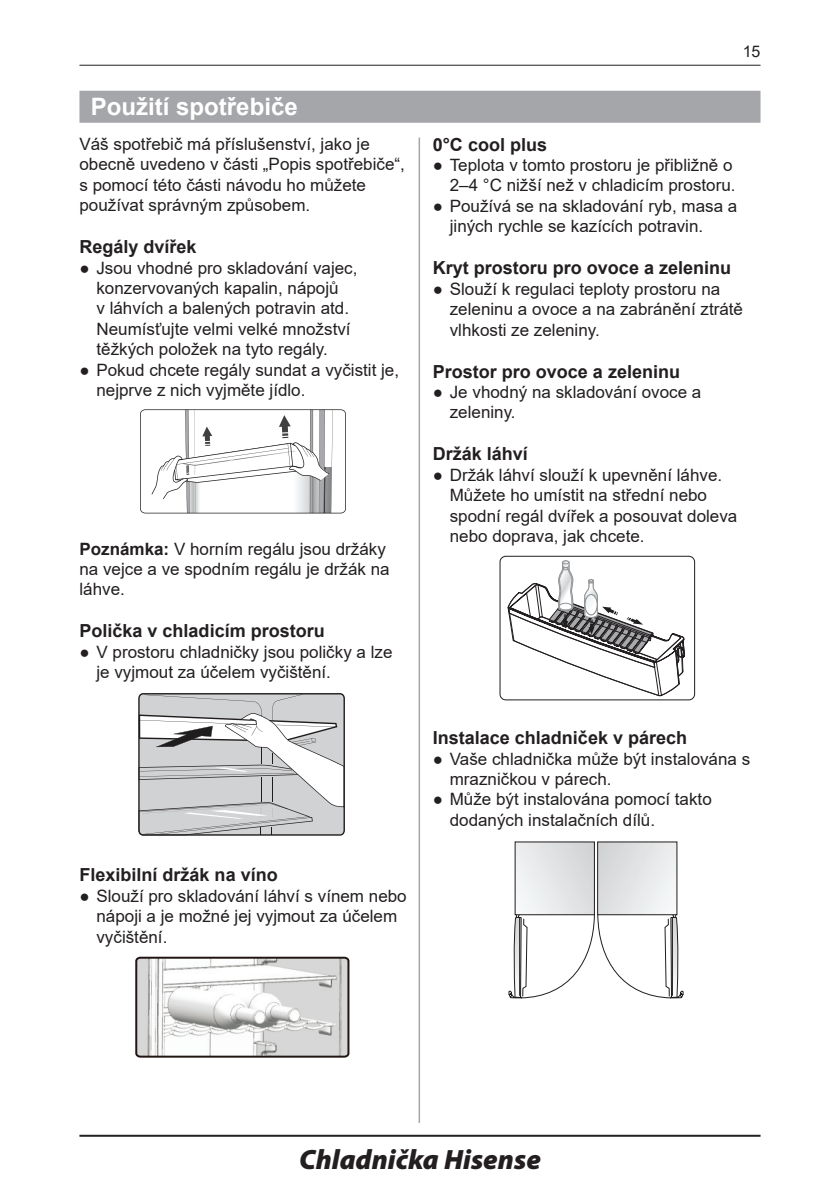
<style>
.page{position:relative;width:840px;height:1191px;background:#fff}
.page>*{position:absolute;margin:0;border:0;box-sizing:border-box;transform-origin:0 0}
.t1{font:italic 900 28px "Myriad Pro";color:#231f20}
.Nadpis{font:700 24px "Arial";color:#fff}
.Základný_9{font:700 18px "Arial";color:#231f20}
.Odsadenie_3_-_8_5{font:17px/20.4px "Arial";color:#231f20}
.Základný{font:17px/20.4px "Arial";color:#231f20}
.t2{font:16px "Arial";color:#231f20}
.s1{font-weight:700}
</style>
<div class="page">
<hr style="left:79px;top:65px;width:681px;height:1px;background:#231f20">
<hr style="left:79px;top:1134px;width:681px;height:2px;background:#231f20">
<hr style="left:418px;top:137px;width:2px;height:986px;background:#a5a6aa">
<div style="left:79px;top:91px;width:681px;height:32px;background:#a5a6aa"></div>
<svg style="left:140px;top:409px;width:206px;height:104px"></svg>
<svg style="left:138px;top:693px;width:207px;height:142px"></svg>
<img style="left:138px;top:959px;width:208px;height:95px">
<div style="left:135px;top:956px;width:214px;height:101px;border:2px solid #211613;border-radius:4px"></div>
<svg style="left:507px;top:560px;width:177px;height:136px"></svg>
<div style="left:499px;top:556px;width:195px;height:144px;border:1px solid #201d1e;border-radius:6px"></div>
<svg style="left:508px;top:842px;width:175px;height:156px"></svg>
<p class="Nadpis" style="left:91px;top:90px;width:208px">Použití spotřebiče</p>
<p class="Základný" style="left:79px;top:134px;width:327px">Váš spotřebič má příslušenství, jako je obecně uvedeno v části „Popis spotřebiče“, s pomocí této části návodu ho můžete používat správným způsobem.</p>
<p class="Základný_9" style="left:79px;top:234px;width:119px">Regály dvířek</p>
<p class="Odsadenie_3_-_8_5" style="left:96px;top:257px;width:262px;text-indent:-17px">● Jsou vhodné pro skladování vajec, konzervovaných kapalin, nápojů<br>v láhvích a balených potravin atd.<br>Neumísťujte velmi velké množství těžkých položek na tyto regály.</p>
<p class="Odsadenie_3_-_8_5" style="left:96px;top:359px;width:304px;text-indent:-17px">● Pokud chcete regály sundat a vyčistit je, nejprve z nich vyjměte jídlo.</p>
<p class="Základný" style="left:79px;top:538px;width:311px"><span class="s1">Poznámka:</span> V horním regálu jsou držáky na vejce a ve spodním regálu je držák na láhve.</p>
<p class="Základný_9" style="left:79px;top:618px;width:247px">Polička v chladicím prostoru</p>
<p class="Odsadenie_3_-_8_5" style="left:96px;top:641px;width:297px;text-indent:-17px">● V prostoru chladničky jsou poličky a lze je vyjmout za účelem vyčištění.</p>
<p class="Základný_9" style="left:79px;top:862px;width:200px">Flexibilní držák na víno</p>
<p class="Odsadenie_3_-_8_5" style="left:96px;top:885px;width:311px;text-indent:-17px">● Slouží pro skladování láhví s vínem nebo nápoji a je možné jej vyjmout za účelem vyčištění.</p>
<p class="t2" style="left:742px;top:40px;width:19px">15</p>
<p class="Základný_9" style="left:432px;top:132px;width:116px">0°C cool plus</p>
<p class="Odsadenie_3_-_8_5" style="left:432px;top:155px;width:304px;text-align:right">● Teplota v tomto prostoru je přibližně o<br>2–4 °C nižší než v chladicím prostoru.</p>
<p class="Odsadenie_3_-_8_5" style="left:449px;top:196px;width:289px;text-indent:-17px">● Používá se na skladování ryb, masa a jiných rychle se kazících potravin.</p>
<p class="Základný_9" style="left:432px;top:255px;width:300px">Kryt prostoru pro ovoce a zeleninu</p>
<p class="Odsadenie_3_-_8_5" style="left:449px;top:278px;width:294px;text-indent:-17px">● Slouží k regulaci teploty prostoru na zeleninu a ovoce a na zabránění ztrátě vlhkosti ze zeleniny.</p>
<p class="Základný_9" style="left:432px;top:358px;width:249px">Prostor pro ovoce a zeleninu</p>
<p class="Odsadenie_3_-_8_5" style="left:449px;top:382px;width:253px;text-indent:-17px">● Je vhodný na skladování ovoce a zeleniny.</p>
<p class="Základný_9" style="left:432px;top:441px;width:97px">Držák láhví</p>
<p class="Odsadenie_3_-_8_5" style="left:449px;top:464px;width:289px;text-indent:-17px">● Držák láhví slouží k upevnění láhve.<br>Můžete ho umístit na střední nebo spodní regál dvířek a posouvat doleva nebo doprava, jak chcete.</p>
<p class="Základný_9" style="left:432px;top:725px;width:256px">Instalace chladniček v párech</p>
<p class="Odsadenie_3_-_8_5" style="left:449px;top:748px;width:302px;text-indent:-17px">● Vaše chladnička může být instalována s mrazničkou v párech.</p>
<p class="Odsadenie_3_-_8_5" style="left:449px;top:789px;width:263px;text-indent:-17px">● Může být instalována pomocí takto dodaných instalačních dílů.</p>
<h1 class="t1" style="left:299px;top:1143px;width:243px">Chladnička Hisense</h1>
</div>
